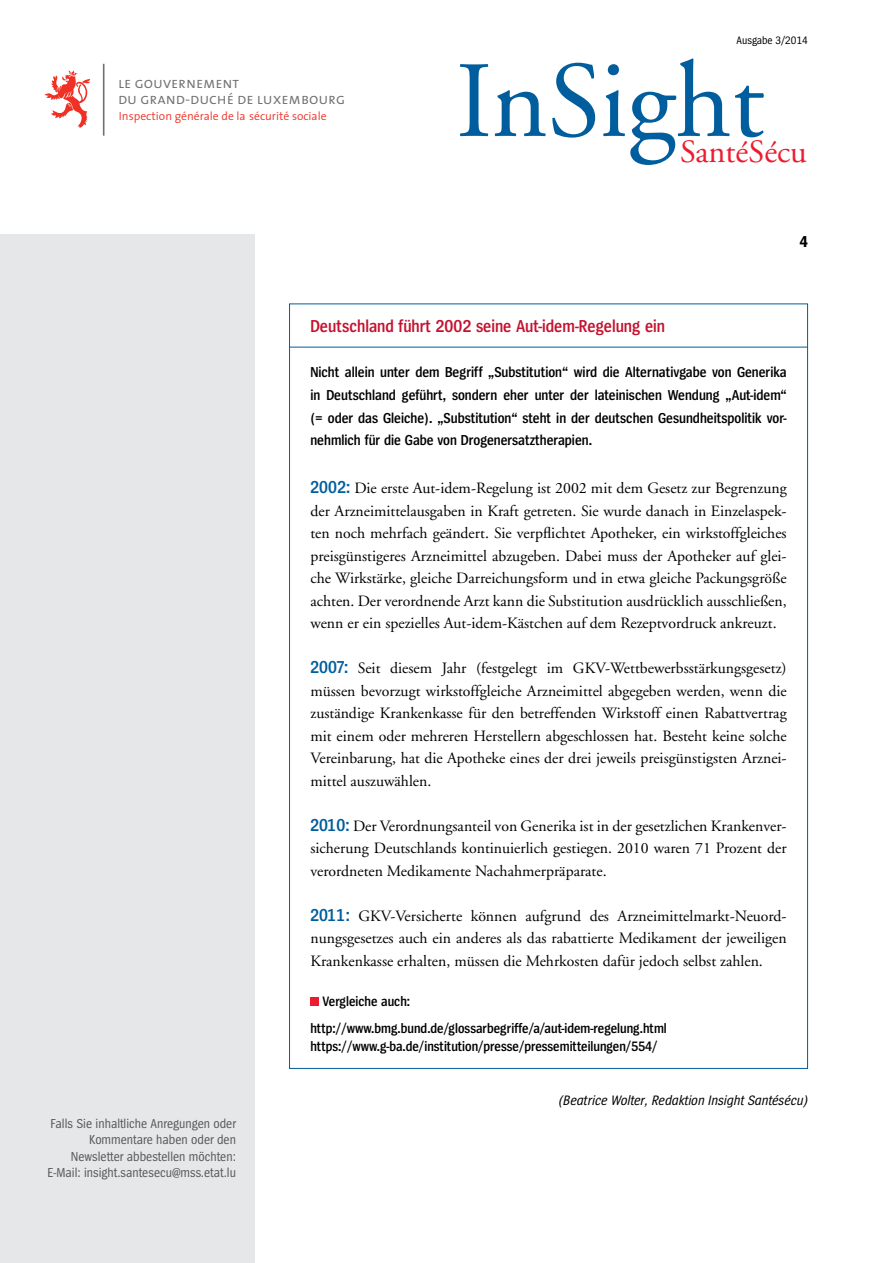
<style>
.page{position:relative;width:893px;height:1263px;background:#fff}
.page>*{position:absolute;margin:0;border:0;box-sizing:border-box;transform-origin:0 0}
.t1{font:108.3px "GG Garamond";color:#005e9e}
.t2{font:32.4px "GG Garamond";color:#ed1b2f}
.t3{font:600 18px "Spiegel Cd";color:#c4122f}
.t4{font:700 16.5px "Spiegel Cd";color:#000}
.t5{font:15.75px/22.5px "GG Garamond";color:#000;text-align:justify}
.t6{font:15.45px "The Sans Semi Light Caps";color:#717073}
.t7{font:600 15px/22.5px "Spiegel Cd";color:#000;text-align:justify}
.t8{font:600 14.25px/27px "Spiegel Cd";color:#000}
.t9{font:italic 14.25px "Spiegel Cd";color:#000}
.t10{font:13.5px/16.5px "Spiegel Cd";color:#58595b;text-align:right}
.t11{font:300 11.7px "The Sans";color:#ee3124}
.t12{font:11.25px "Spiegel Cd";color:#000}
.s1{font-family:"Spiegel Cd";font-weight:600;font-size:18px;color:#005e9e}
</style>
<div class="page">
<div style="left:0;top:234px;width:255px;height:1029px;background:#e6e7e8"></div>
<hr style="left:103px;top:64px;width:1px;height:72px;background:#717073">
<svg style="left:45px;top:70px;width:45px;height:58px"></svg>
<hr style="left:289px;top:347px;width:519px;height:1px;background:#005e9e">
<div style="left:310px;top:997px;width:9px;height:8px;background:#ed1b2f"></div>
<p class="t6" style="left:118px;top:70px;width:123px">le gouvernement</p>
<p class="t11" style="left:119px;top:106px;width:209px">Inspection générale de la sécurité sociale</p>
<p class="t6" style="left:118px;top:86px;width:229px">du grand-duché de luxembourg</p>
<p class="t12" style="left:737px;top:35px;width:73px">Ausgabe 3/2014</p>
<h1 class="t1" style="left:456px;top:37px;width:310px">InSight</h1>
<h2 class="t2" style="left:680px;top:133px;width:128px">SantéSécu</h2>
<p class="t4" style="left:799px;top:233px;width:10px">4</p>
<p class="t3" style="left:310px;top:317px;width:356px">Deutschland führt 2002 seine Aut-idem-Regelung ein</p>
<p class="t7" style="left:310px;top:362px;width:478px">Nicht allein unter dem Begriff „Substitution“ wird die Alternativgabe von Generika in Deutschland geführt, sondern eher unter der lateinischen Wendung „Aut-idem“ (= oder das Gleiche). „Substitution“ steht in der deutschen Gesundheitspolitik vor&shy;nehmlich für die Gabe von Drogenersatztherapien.</p>
<p class="t5" style="left:310px;top:477px;width:478px"><span class="s1">2002:</span> Die erste Aut-idem-Regelung ist 2002 mit dem Gesetz zur Begrenzung der Arzneimittelausgaben in Kraft getreten. Sie wurde danach in Einzelaspek&shy;ten noch mehrfach geändert. Sie verpflichtet Apotheker, ein wirkstoffgleiches preisgünstigeres Arzneimittel abzugeben. Dabei muss der Apotheker auf glei&shy;che Wirkstärke, gleiche Darreichungsform und in etwa gleiche Packungsgröße achten. Der verordnende Arzt kann die Substitution ausdrücklich ausschließen, wenn er ein spezielles Aut-idem-Kästchen auf dem Rezeptvordruck ankreuzt.</p>
<p class="t5" style="left:310px;top:657px;width:478px"><span class="s1">2007:</span> Seit diesem Jahr (festgelegt im GKV-Wettbewerbsstärkungsgesetz) müssen bevorzugt wirkstoffgleiche Arzneimittel abgegeben werden, wenn die zuständige Krankenkasse für den betreffenden Wirkstoff einen Rabattvertrag mit einem oder mehreren Herstellern abgeschlossen hat. Besteht keine solche Vereinbarung, hat die Apotheke eines der drei jeweils preisgünstigsten Arznei&shy;mittel auszuwählen.</p>
<p class="t5" style="left:310px;top:814px;width:478px"><span class="s1">2010:</span> Der Verordnungsanteil von Generika ist in der gesetzlichen Krankenver&shy;sicherung Deutschlands kontinuierlich gestiegen. 2010 waren 71 Prozent der verordneten Medikamente Nachahmerpräparate.</p>
<p class="t5" style="left:310px;top:904px;width:478px"><span class="s1">2011:</span> GKV-Versicherte können aufgrund des Arzneimittelmarkt-Neuord&shy;nungsgesetzes auch ein anderes als das rabattierte Medikament der jeweiligen Krankenkasse erhalten, müssen die Mehrkosten dafür jedoch selbst zahlen.</p>
<p class="t8" style="left:310px;top:988px;width:358px;text-indent:12px">Vergleiche auch: http://www.bmg.bund.de/glossarbegriffe/a/aut-idem-regelung.html</p>
<p class="t8" style="left:310px;top:1033px;width:349px">https://www.g-ba.de/institution/presse/pressemitteilungen/554/</p>
<p class="t10" style="left:48px;top:1115px;width:190px">Falls Sie inhaltliche Anregungen oder Kommentare haben oder den Newsletter abbestellen möchten:<br>E-Mail: insight.santesecu@mss.etat.lu</p>
<p class="t9" style="left:559px;top:1093px;width:251px">(Beatrice Wolter, Redaktion Insight Santésécu)</p>
</div>
